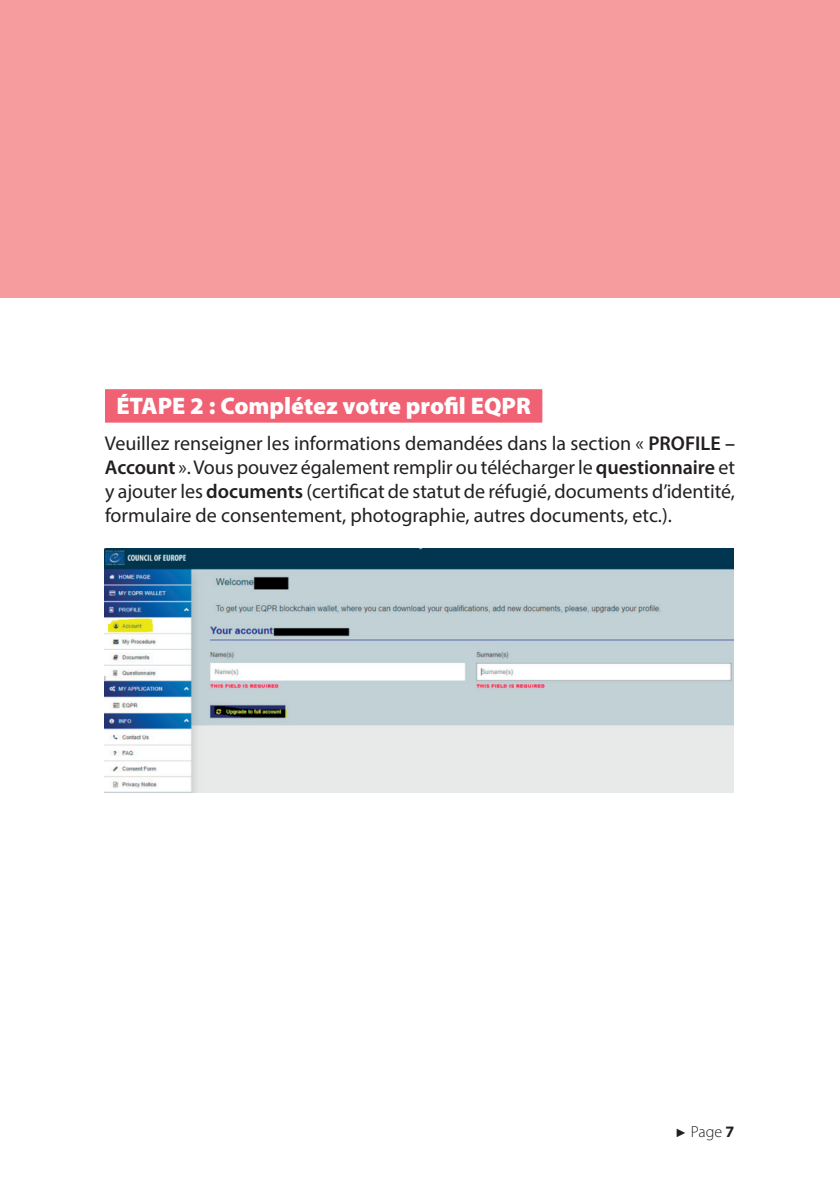
<style>
.page{position:relative;width:840px;height:1191px;background:#fff}
.page>*{position:absolute;margin:0;border:0;box-sizing:border-box;transform-origin:0 0}
.t1{font:900 24px "Myriad Pro";color:#fff}
.t2{font:20px/24px "Myriad Pro";color:#231f20;text-align:justify}
.t3{font:300 16px "Myriad Pro";color:#231f20}
.s1{font-weight:600}
.s2{font-family:"Arial";font-weight:400;font-size:12px}
.s3{font-weight:700}
</style>
<div class="page">
<div style="left:105px;top:391px;width:437px;height:32px;background:#f06174"></div>
<div style="left:105px;top:389px;width:437px;height:32px;background:#f06174"></div>
<img style="left:105px;top:548px;width:628px;height:244px">
<div style="left:0;top:0;width:839px;height:298px;background:#f69c9f"></div>
<p class="t1" style="left:116px;top:390px;width:416px">ÉTAPE 2 : Complétez votre profil EQPR</p>
<p class="t2" style="left:105px;top:430px;width:631px">Veuillez renseigner les informations demandées dans la section « <span class="s1">PROFILE – Account</span> ». Vous pouvez également remplir ou télécharger le <span class="s1">questionnaire</span> et y ajouter les <span class="s1">documents</span> (certificat de statut de réfugié, documents d’identité, formulaire de consentement, photographie, autres documents, etc.).</p>
<p class="t3" style="left:674px;top:1121px;width:61px"><span class="s2">►</span> Page <span class="s3">7</span></p>
</div>
